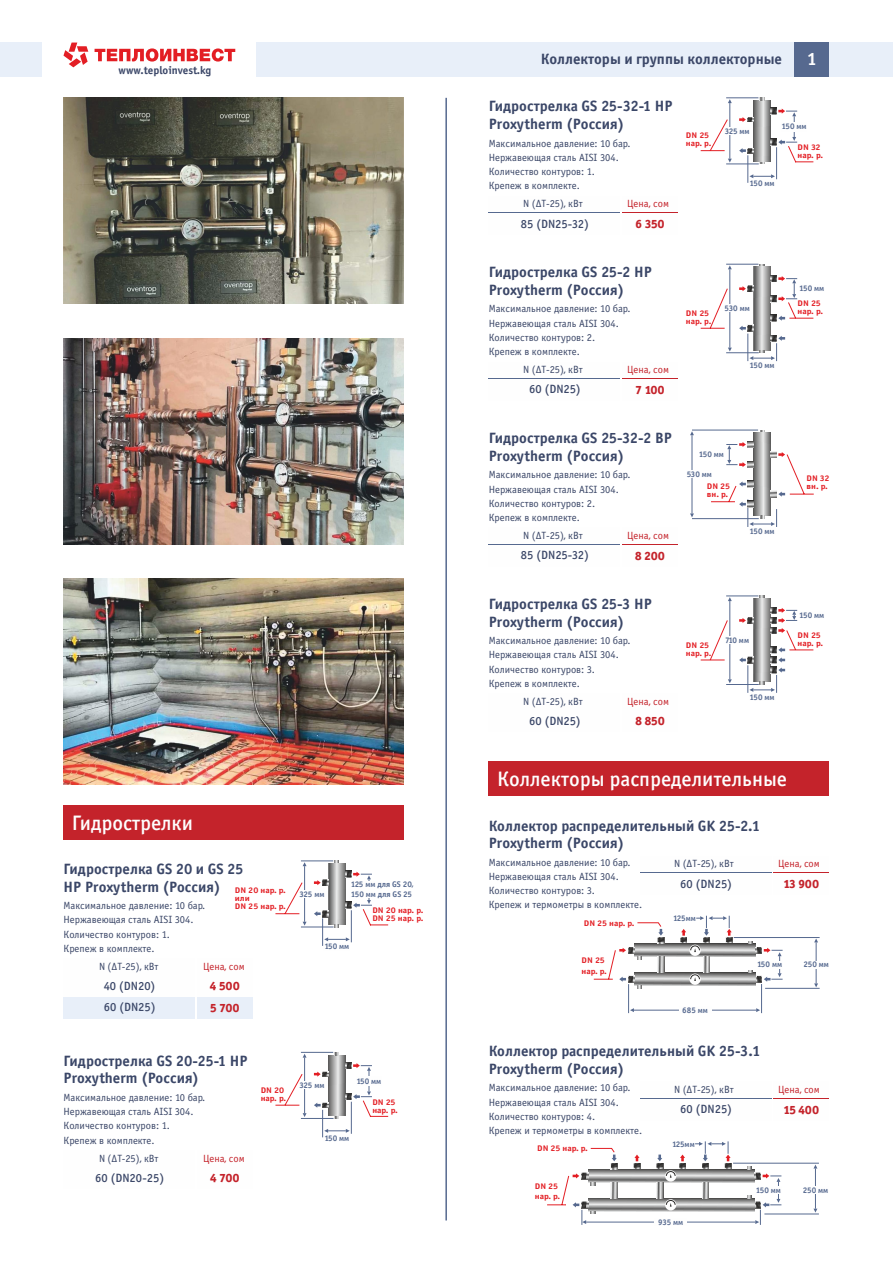
<style>
.page{position:relative;width:893px;height:1263px;background:#fff}
.page>*{position:absolute;margin:0;border:0;box-sizing:border-box;transform-origin:0 0}
.t1{font:21px "Officina Sans Medium C";color:#fefefe}
.t2{font:18px "Officina Sans Bold C";color:#fefefe}
.t3{font:15px/17.5px "Officina Sans Bold C";color:#3b4768}
.t4{font:12px/21.3px "Officina Sans Medium C";color:#3b4768}
.t5{font:12px/21.3px "Officina Sans Extra Bold C";letter-spacing:.025em;color:#c4232b}
.t6{font:11.1px "Officina Sans Bold C";color:#3b4768}
.t7{font:10.5px/14.2px "Officina Sans Book C";color:#3b4768}
.t8{font:10.5px "Officina Sans Book C";color:#c4232b}
.t9{font:8.25px/7.9px "Officina Sans Bold C";color:#e31e24;scale:1.11 1}
.t10{font:8.25px "Officina Sans Bold C";color:#56698f}
</style>
<div class="page">
<div style="left:63px;top:806px;width:341px;height:34px;background:#c4232b"></div>
<div style="left:257px;top:43px;width:636px;height:34px;background:#e8eff9"></div>
<svg style="left:95px;top:48px;width:140px;height:14px"></svg>
<svg style="left:63px;top:43px;width:25px;height:24px"></svg>
<div style="left:795px;top:43px;width:34px;height:34px;background:#56698f"></div>
<div style="left:0;top:43px;width:42px;height:34px;background:#e8eff9"></div>
<hr style="left:489px;top:378px;width:131px;height:1px;background:#56698f">
<hr style="left:622px;top:378px;width:56px;height:1px;background:#c4232b">
<hr style="left:63px;top:975px;width:132px;height:1px;background:#56698f">
<div style="left:63px;top:997px;width:132px;height:21px;background:#e8eff9"></div>
<hr style="left:197px;top:975px;width:55px;height:1px;background:#c4232b">
<div style="left:197px;top:997px;width:55px;height:21px;background:#e8eff9"></div>
<hr style="left:489px;top:710px;width:131px;height:1px;background:#56698f">
<hr style="left:622px;top:710px;width:56px;height:1px;background:#c4232b">
<svg style="left:445px;top:97px;width:2px;height:1124px"></svg>
<svg style="left:700px;top:596px;width:114px;height:97px"></svg>
<svg style="left:700px;top:264px;width:114px;height:97px"></svg>
<svg style="left:275px;top:860px;width:113px;height:86px"></svg>
<svg style="left:275px;top:1052px;width:113px;height:86px"></svg>
<hr style="left:489px;top:212px;width:131px;height:1px;background:#56698f">
<hr style="left:622px;top:212px;width:56px;height:1px;background:#c4232b">
<svg style="left:700px;top:97px;width:114px;height:86px"></svg>
<hr style="left:489px;top:544px;width:131px;height:1px;background:#56698f">
<hr style="left:622px;top:544px;width:56px;height:1px;background:#c4232b">
<div style="left:489px;top:762px;width:340px;height:34px;background:#c4232b"></div>
<svg style="left:690px;top:430px;width:124px;height:97px"></svg>
<img style="left:63px;top:338px;width:341px;height:206px">
<img style="left:63px;top:578px;width:341px;height:206px">
<img style="left:63px;top:98px;width:341px;height:206px">
<hr style="left:640px;top:872px;width:131px;height:1px;background:#56698f">
<hr style="left:774px;top:872px;width:55px;height:1px;background:#c4232b">
<svg style="left:593px;top:915px;width:227px;height:98px"></svg>
<hr style="left:640px;top:1098px;width:131px;height:1px;background:#56698f">
<hr style="left:774px;top:1098px;width:55px;height:1px;background:#c4232b">
<svg style="left:547px;top:1141px;width:272px;height:84px"></svg>
<p class="t6" style="left:119px;top:66px;width:94px">www.teploinvest.kg</p>
<h1 class="t1" style="left:72px;top:814px;width:123px">Гидрострелки</h1>
<h3 class="t3" style="left:63px;top:862px;width:181px">Гидрострелка GS 20 и GS 25<br>НР Proxytherm (Россия)</h3>
<p class="t7" style="left:63px;top:899px;width:143px">Максимальное давление: 10 бар.<br>Нержавеющая сталь AISI 304.<br>Количество контуров: 1.<br>Крепеж в комплекте.</p>
<p class="t4" style="left:104px;top:976px;width:54px">40 (DN20)<br>60 (DN25)</p>
<p class="t9" style="left:235px;top:887px;width:47px">DN 20 нар. р. или<br>DN 25 нар. р.</p>
<p class="t7" style="left:99px;top:960px;width:61px">N (ΔТ-25), кВт</p>
<p class="t8" style="left:203px;top:962px;width:43px">Цена, сом</p>
<p class="t5" style="left:210px;top:977px;width:31px">4 500<br>5 700</p>
<p class="t10" style="left:351px;top:881px;width:64px">125 мм для GS 20,</p>
<p class="t10" style="left:299px;top:890px;width:26px">325 мм</p>
<p class="t10" style="left:351px;top:891px;width:63px">150 мм для GS 25</p>
<p class="t10" style="left:324px;top:943px;width:26px">150 мм</p>
<p class="t9" style="left:372px;top:907px;width:47px">DN 20 нар. р.<br>DN 25 нар. р.</p>
<h3 class="t3" style="left:63px;top:1053px;width:186px">Гидрострелка GS 20-25-1 НР<br>Proxytherm (Россия)</h3>
<p class="t7" style="left:63px;top:1091px;width:143px">Максимальное давление: 10 бар.<br>Нержавеющая сталь AISI 304.<br>Количество контуров: 1.<br>Крепеж в комплекте.</p>
<p class="t4" style="left:95px;top:1168px;width:71px">60 (DN20-25)</p>
<p class="t7" style="left:99px;top:1152px;width:61px">N (ΔТ-25), кВт</p>
<p class="t8" style="left:203px;top:1154px;width:43px">Цена, сом</p>
<p class="t5" style="left:210px;top:1169px;width:31px">4 700</p>
<p class="t9" style="left:261px;top:1087px;width:24px">DN 20 нар. р.</p>
<p class="t10" style="left:299px;top:1082px;width:26px">325 мм</p>
<p class="t10" style="left:356px;top:1078px;width:26px">150 мм</p>
<p class="t9" style="left:372px;top:1098px;width:24px">DN 25 нар. р.</p>
<p class="t10" style="left:324px;top:1135px;width:26px">150 мм</p>
<h3 class="t3" style="left:541px;top:52px;width:243px">Коллекторы и группы коллекторные</h3>
<h2 class="t2" style="left:807px;top:52px;width:12px">1</h2>
<h3 class="t3" style="left:489px;top:99px;width:186px">Гидрострелка GS 25-32-1 НР<br>Proxytherm (Россия)</h3>
<p class="t7" style="left:489px;top:137px;width:143px">Максимальное давление: 10 бар.<br>Нержавеющая сталь AISI 304.<br>Количество контуров: 1.<br>Крепеж в комплекте.</p>
<p class="t4" style="left:521px;top:214px;width:70px">85 (DN25-32)</p>
<p class="t7" style="left:523px;top:197px;width:61px">N (ΔТ-25), кВт</p>
<p class="t8" style="left:627px;top:199px;width:43px">Цена, сом</p>
<p class="t5" style="left:636px;top:214px;width:30px">6 350</p>
<h3 class="t3" style="left:489px;top:265px;width:165px">Гидрострелка GS 25-2 НР<br>Proxytherm (Россия)</h3>
<p class="t7" style="left:489px;top:303px;width:143px">Максимальное давление: 10 бар.<br>Нержавеющая сталь AISI 304.<br>Количество контуров: 2.<br>Крепеж в комплекте.</p>
<p class="t4" style="left:529px;top:380px;width:54px">60 (DN25)</p>
<p class="t7" style="left:523px;top:363px;width:61px">N (ΔТ-25), кВт</p>
<p class="t8" style="left:627px;top:365px;width:43px">Цена, сом</p>
<p class="t5" style="left:636px;top:380px;width:30px">7 100</p>
<h3 class="t3" style="left:489px;top:431px;width:185px">Гидрострелка GS 25-32-2 ВР<br>Proxytherm (Россия)</h3>
<p class="t7" style="left:489px;top:468px;width:143px">Максимальное давление: 10 бар.<br>Нержавеющая сталь AISI 304.<br>Количество контуров: 2.<br>Крепеж в комплекте.</p>
<p class="t4" style="left:521px;top:546px;width:70px">85 (DN25-32)</p>
<p class="t7" style="left:523px;top:529px;width:61px">N (ΔТ-25), кВт</p>
<p class="t8" style="left:627px;top:531px;width:43px">Цена, сом</p>
<p class="t5" style="left:635px;top:546px;width:31px">8 200</p>
<h3 class="t3" style="left:489px;top:597px;width:165px">Гидрострелка GS 25-3 НР<br>Proxytherm (Россия)</h3>
<p class="t7" style="left:489px;top:634px;width:143px">Максимальное давление: 10 бар.<br>Нержавеющая сталь AISI 304.<br>Количество контуров: 3.<br>Крепеж в комплекте.</p>
<p class="t4" style="left:529px;top:711px;width:54px">60 (DN25)</p>
<p class="t7" style="left:523px;top:695px;width:61px">N (ΔТ-25), кВт</p>
<p class="t8" style="left:627px;top:697px;width:43px">Цена, сом</p>
<p class="t5" style="left:635px;top:712px;width:31px">8 850</p>
<p class="t9" style="left:686px;top:132px;width:24px">DN 25 нар. р.</p>
<p class="t10" style="left:725px;top:127px;width:26px">325 мм</p>
<p class="t10" style="left:782px;top:123px;width:26px">150 мм</p>
<p class="t9" style="left:798px;top:144px;width:24px">DN 32 нар. р.</p>
<p class="t10" style="left:750px;top:180px;width:26px">150 мм</p>
<p class="t9" style="left:686px;top:310px;width:24px">DN 25 нар. р.</p>
<p class="t10" style="left:724px;top:305px;width:27px">530 мм</p>
<p class="t10" style="left:750px;top:362px;width:26px">150 мм</p>
<p class="t10" style="left:799px;top:285px;width:26px">150 мм</p>
<p class="t9" style="left:798px;top:300px;width:24px">DN 25 нар. р.</p>
<p class="t10" style="left:699px;top:451px;width:26px">150 мм</p>
<p class="t10" style="left:687px;top:471px;width:27px">530 мм</p>
<p class="t9" style="left:707px;top:483px;width:22px">DN 25 вн. р.</p>
<p class="t10" style="left:750px;top:528px;width:26px">150 мм</p>
<p class="t9" style="left:806px;top:475px;width:22px">DN 32 вн. р.</p>
<p class="t9" style="left:686px;top:642px;width:24px">DN 25 нар. р.</p>
<p class="t10" style="left:725px;top:637px;width:25px">710 мм</p>
<p class="t10" style="left:750px;top:694px;width:26px">150 мм</p>
<p class="t10" style="left:799px;top:612px;width:26px">150 мм</p>
<p class="t9" style="left:798px;top:632px;width:24px">DN 25 нар. р.</p>
<h1 class="t1" style="left:497px;top:770px;width:291px">Коллекторы распределительные</h1>
<h3 class="t3" style="left:489px;top:818px;width:273px">Коллектор распределительный GK 25-2.1<br>Proxytherm (Россия)</h3>
<p class="t7" style="left:674px;top:857px;width:61px">N (ΔТ-25), кВт</p>
<p class="t4" style="left:680px;top:874px;width:54px">60 (DN25)</p>
<p class="t7" style="left:489px;top:856px;width:143px">Максимальное давление: 10 бар.<br>Нержавеющая сталь AISI 304.</p>
<p class="t7" style="left:489px;top:899px;width:155px">Крепеж и термометры в комплекте.</p>
<p class="t7" style="left:489px;top:884px;width:108px">Количество контуров: 3.</p>
<p class="t9" style="left:584px;top:919px;width:47px">DN 25 нар. р.</p>
<p class="t10" style="left:673px;top:915px;width:24px">125мм</p>
<p class="t8" style="left:778px;top:859px;width:43px">Цена, сом</p>
<p class="t5" style="left:784px;top:874px;width:37px">13 900</p>
<p class="t9" style="left:582px;top:956px;width:24px;line-height:10.4px">DN 25 нар. р.</p>
<p class="t10" style="left:803px;top:961px;width:27px">250 мм</p>
<p class="t10" style="left:757px;top:961px;width:26px">150 мм</p>
<p class="t10" style="left:682px;top:1007px;width:27px">685 мм</p>
<h3 class="t3" style="left:489px;top:1044px;width:273px">Коллектор распределительный GK 25-3.1<br>Proxytherm (Россия)</h3>
<p class="t7" style="left:674px;top:1083px;width:61px">N (ΔТ-25), кВт</p>
<p class="t4" style="left:680px;top:1099px;width:54px">60 (DN25)</p>
<p class="t7" style="left:489px;top:1081px;width:143px">Максимальное давление: 10 бар.<br>Нержавеющая сталь AISI 304.</p>
<p class="t7" style="left:489px;top:1124px;width:155px">Крепеж и термометры в комплекте.</p>
<p class="t7" style="left:489px;top:1110px;width:108px">Количество контуров: 4.</p>
<p class="t9" style="left:537px;top:1145px;width:47px">DN 25 нар. р.</p>
<p class="t10" style="left:672px;top:1140px;width:24px">125мм</p>
<p class="t8" style="left:778px;top:1085px;width:43px">Цена, сом</p>
<p class="t5" style="left:784px;top:1100px;width:37px">15 400</p>
<p class="t9" style="left:535px;top:1182px;width:24px;line-height:10.4px">DN 25 нар. р.</p>
<p class="t10" style="left:803px;top:1187px;width:27px">250 мм</p>
<p class="t10" style="left:756px;top:1187px;width:26px">150 мм</p>
<p class="t10" style="left:658px;top:1219px;width:26px">935 мм</p>
</div>
